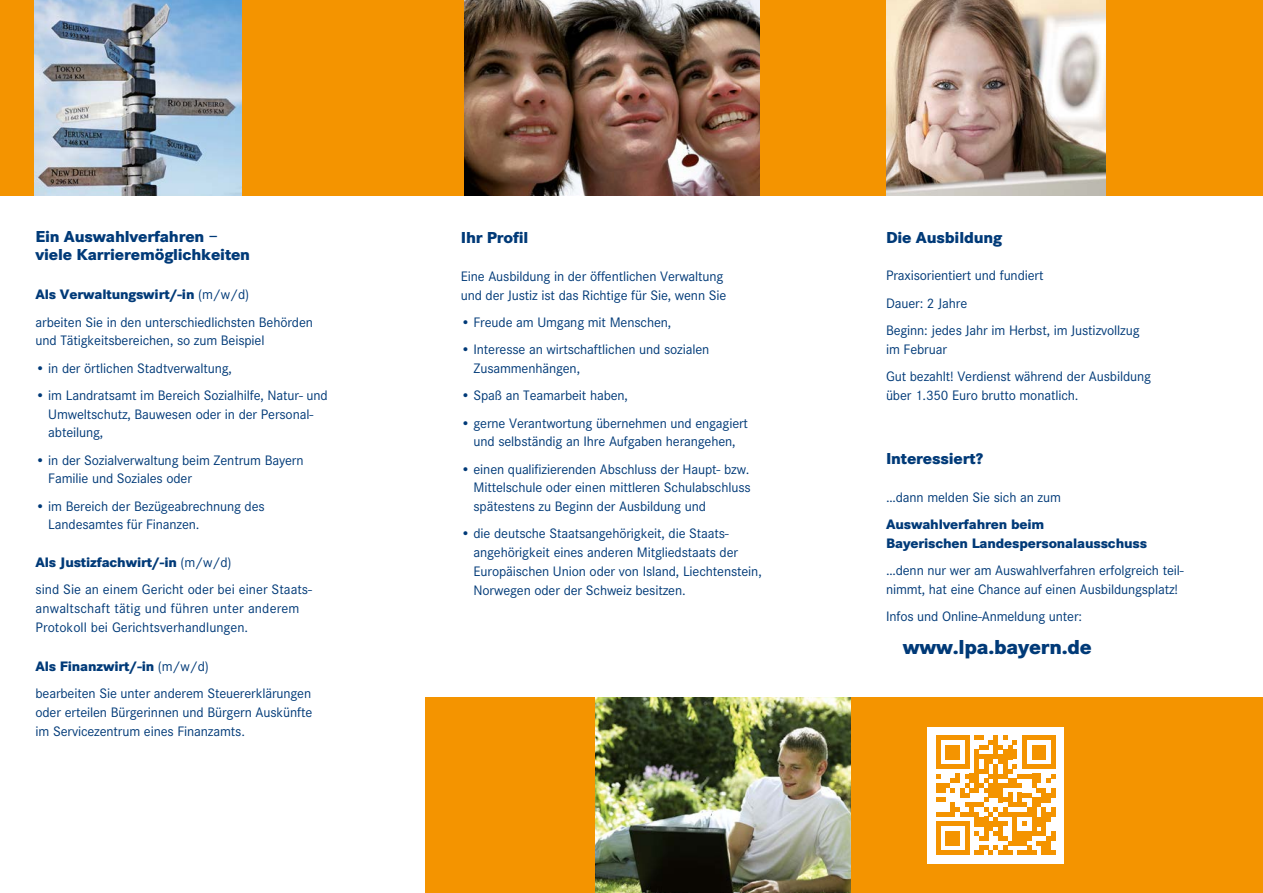
<style>
.page{position:relative;width:1263px;height:893px;background:#fff}
.page>*{position:absolute;margin:0;border:0;box-sizing:border-box;transform-origin:0 0}
.t1{font:800 21px "Corporate S";letter-spacing:-.01em;color:#003a78}
.Absatzmit2Abstand{font:800 16.5px "Corporate S";letter-spacing:-.01em;color:#003a78}
.Absatzmit2Abstand-2{font:14.25px/18.8px "Corporate S";letter-spacing:-.01em;color:#003a78}
.t2{font:800 14.25px "Corporate S";letter-spacing:-.01em;color:#003a78}
.s1{font-weight:600;font-style:italic}
.s2{font-weight:400}
</style>
<div class="page">
<div style="left:0;top:0;width:1263px;height:196px;background:#f49400"></div>
<div style="left:425px;top:697px;width:838px;height:196px;background:#f49400"></div>
<img style="left:595px;top:697px;width:255px;height:196px">
<img style="left:464px;top:0;width:295px;height:196px">
<img style="left:886px;top:0;width:219px;height:196px">
<img style="left:34px;top:0;width:208px;height:196px">
<div style="left:928px;top:727px;width:136px;height:136px;background:#fff"></div>
<svg style="left:936px;top:735px;width:120px;height:120px"></svg>
<p class="Absatzmit2Abstand" style="left:36px;top:226px;width:183px">Ein Auswahlverfahren <span class="s1">−</span></p>
<p class="Absatzmit2Abstand" style="left:36px;top:245px;width:216px">viele Karrieremöglichkeiten</p>
<p class="t2" style="left:36px;top:286px;width:215px">Als Verwaltungswirt/-in <span class="s2">(m/w/d)</span></p>
<p class="Absatzmit2Abstand-2" style="left:36px;top:313px;width:279px">arbeiten Sie in den unterschiedlichsten Behörden und Tätigkeitsbereichen, so zum Beispiel</p>
<p class="Absatzmit2Abstand-2" style="left:36px;top:359px;width:198px">• in der örtlichen Stadtverwaltung,</p>
<p class="Absatzmit2Abstand-2" style="left:48px;top:386px;width:281px;text-indent:-13px">• im Landratsamt im Bereich Sozialhilfe, Natur- und<br>Umweltschutz, Bauwesen oder in der Personal&shy;abteilung,</p>
<p class="Absatzmit2Abstand-2" style="left:48px;top:451px;width:257px;text-indent:-13px">• in der Sozialverwaltung beim Zentrum Bayern<br>Familie und Soziales oder</p>
<p class="Absatzmit2Abstand-2" style="left:48px;top:497px;width:218px;text-indent:-13px">• im Bereich der Bezügeabrechnung des<br>Landesamtes für Finanzen.</p>
<p class="t2" style="left:36px;top:554px;width:197px">Als Justizfachwirt/-in <span class="s2">(m/w/d)</span></p>
<p class="Absatzmit2Abstand-2" style="left:36px;top:580px;width:278px">sind Sie an einem Gericht oder bei einer Staats&shy;anwaltschaft tätig und führen unter anderem<br>Protokoll bei Gerichtsverhandlungen.</p>
<p class="t2" style="left:36px;top:657px;width:175px">Als Finanzwirt/-in <span class="s2">(m/w/d)</span></p>
<p class="Absatzmit2Abstand-2" style="left:36px;top:684px;width:278px;text-align:justify">bearbeiten Sie unter anderem Steuererklärungen oder erteilen Bürgerinnen und Bürgern Auskünfte im Servicezentrum eines Finanzamts.</p>
<p class="Absatzmit2Abstand" style="left:461px;top:227px;width:69px">Ihr Profil</p>
<p class="Absatzmit2Abstand-2" style="left:461px;top:267px;width:267px">Eine Ausbildung in der öffentlichen Verwaltung und der Justiz ist das Richtige für Sie, wenn Sie</p>
<p class="Absatzmit2Abstand-2" style="left:461px;top:313px;width:212px">• Freude am Umgang mit Menschen,</p>
<p class="Absatzmit2Abstand-2" style="left:473px;top:340px;width:237px;text-indent:-13px">• Interesse an wirtschaftlichen und sozialen<br>Zusammenhängen,</p>
<p class="Absatzmit2Abstand-2" style="left:461px;top:386px;width:169px">• Spaß an Teamarbeit haben,</p>
<p class="Absatzmit2Abstand-2" style="left:461px;top:414px;width:289px;text-align:center">• gerne Verantwortung übernehmen und engagiert und selbständig an Ihre Aufgaben herangehen,</p>
<p class="Absatzmit2Abstand-2" style="left:473px;top:460px;width:279px;text-align:justify;text-indent:-13px">• einen qualifizierenden Abschluss der Haupt- bzw.<br>Mittelschule oder einen mittleren Schulabschluss spätestens zu Beginn der Ausbildung und</p>
<p class="Absatzmit2Abstand-2" style="left:473px;top:524px;width:290px;text-indent:-13px">• die deutsche Staatsangehörigkeit, die Staats&shy;angehörigkeit eines anderen Mitgliedstaats der Europäischen Union oder von Island, Liechtenstein, Norwegen oder der Schweiz besitzen.</p>
<p class="Absatzmit2Abstand" style="left:886px;top:227px;width:118px">Die Ausbildung</p>
<p class="Absatzmit2Abstand-2" style="left:886px;top:266px;width:159px">Praxisorientiert und fundiert</p>
<p class="Absatzmit2Abstand-2" style="left:886px;top:293px;width:83px">Dauer: 2 Jahre</p>
<p class="Absatzmit2Abstand-2" style="left:886px;top:321px;width:255px">Beginn: jedes Jahr im Herbst, im Justizvollzug im Februar</p>
<p class="Absatzmit2Abstand-2" style="left:886px;top:367px;width:266px">Gut bezahlt! Verdienst während der Ausbildung über 1.350 Euro brutto monatlich.</p>
<p class="Absatzmit2Abstand" style="left:886px;top:449px;width:99px">Interessiert?</p>
<p class="Absatzmit2Abstand-2" style="left:886px;top:488px;width:176px">…dann melden Sie sich an zum</p>
<p class="t2" style="left:886px;top:516px;width:160px">Auswahlverfahren beim</p>
<p class="t2" style="left:886px;top:535px;width:263px">Bayerischen Landespersonalausschuss</p>
<p class="Absatzmit2Abstand-2" style="left:886px;top:561px;width:299px">…denn nur wer am Auswahlverfahren erfolgreich teil&shy;nimmt, hat eine Chance auf einen Ausbildungsplatz!</p>
<p class="Absatzmit2Abstand-2" style="left:886px;top:607px;width:198px">Infos und Online-Anmeldung unter:</p>
<p class="t1" style="left:903px;top:635px;width:191px">www.lpa.bayern.de</p>
</div>
